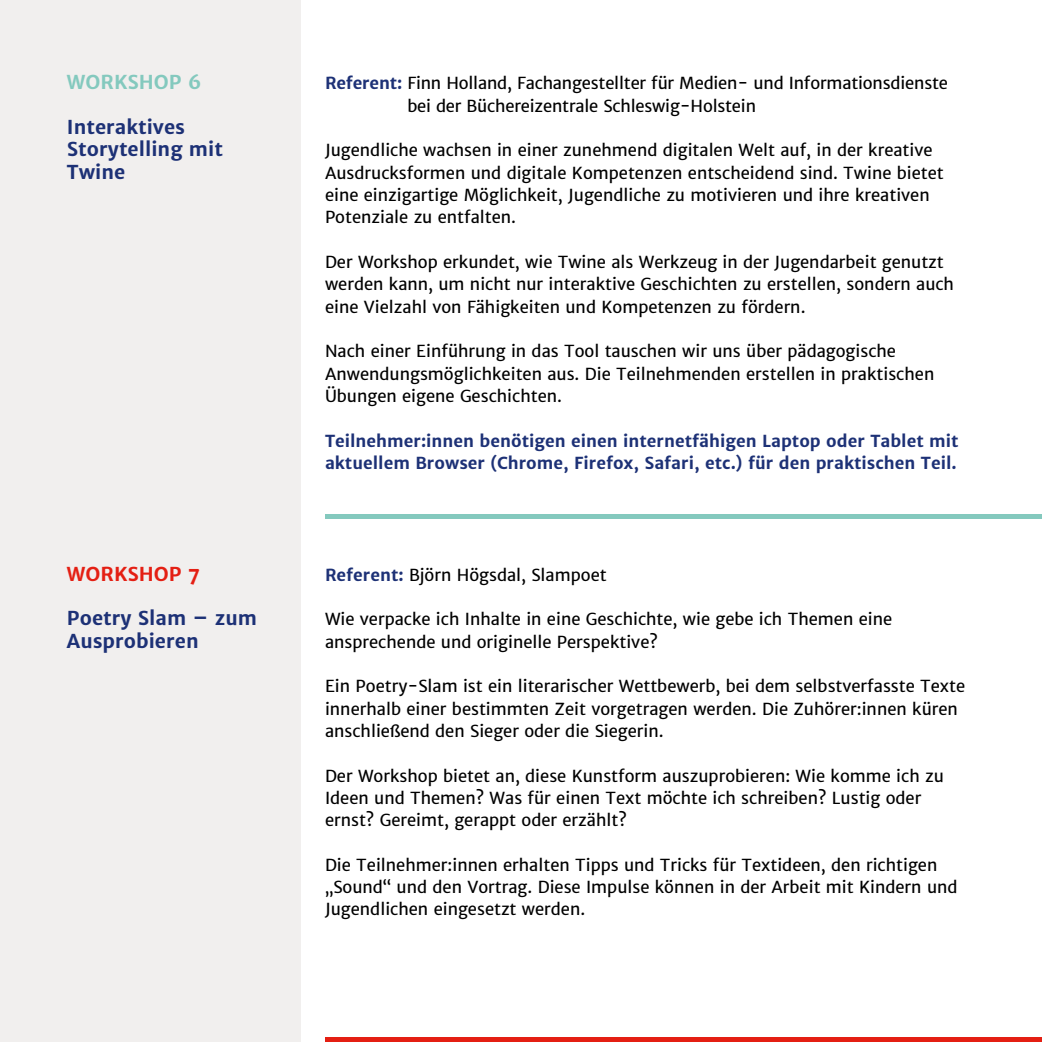
<style>
.page{position:relative;width:1042px;height:1042px;background:#fff}
.page>*{position:absolute;margin:0;border:0;box-sizing:border-box;transform-origin:0 0}
.t1{font:700 19.25px/22.4px "Merriweather Sans";color:#1d3176}
.t2{font:700 19.25px "Merriweather Sans";color:#84c9be}
.t3{font:700 19.25px "Merriweather Sans";color:#e41f13}
.t4{font:16.62px/22.4px "Merriweather Sans";color:#000}
.t5{font:700 16.62px/22.4px "Merriweather Sans";color:#1d3176}
.s1{font-weight:700;color:#1d3176}
</style>
<div class="page">
<div style="left:0;top:0;width:300px;height:1042px;background:#f1efee"></div>
<div style="left:325px;top:513px;width:717px;height:5px;background:#84c9be"></div>
<div style="left:325px;top:1037px;width:717px;height:5px;background:#e41f13"></div>
<p class="t2" style="left:67px;top:70px;width:136px">WORKSHOP 6</p>
<p class="t1" style="left:67px;top:116px;width:157px">Interaktives<br>Storytelling mit<br>Twine</p>
<p class="t3" style="left:67px;top:561px;width:135px">WORKSHOP 7</p>
<p class="t1" style="left:67px;top:607px;width:192px">Poetry Slam – zum<br>Ausprobieren</p>
<p class="t4" style="left:407px;top:72px;width:542px;text-indent:-82px"><span class="s1">Referent:</span> Finn Holland, Fachangestellter für Medien- und Informationsdienste bei der Büchereizentrale Schleswig- Holstein</p>
<p class="t4" style="left:325px;top:139px;width:620px">Jugendliche wachsen in einer zunehmend digitalen Welt auf, in der kreative Ausdrucksformen und digitale Kompetenzen entscheidend sind. Twine bietet eine einzigartige Möglichkeit, Jugendliche zu motivieren und ihre kreativen Potenziale zu entfalten.</p>
<p class="t4" style="left:325px;top:251px;width:630px">Der Workshop erkundet, wie Twine als Werkzeug in der Jugendarbeit genutzt werden kann, um nicht nur interaktive Geschichten zu erstellen, sondern auch eine Vielzahl von Fähigkeiten und Kompetenzen zu fördern.</p>
<p class="t4" style="left:325px;top:340px;width:611px">Nach einer Einführung in das Tool tauschen wir uns über pädagogische<br>Anwendungsmöglichkeiten aus. Die Teilnehmenden erstellen in praktischen<br>Übungen eigene Geschichten.</p>
<p class="t5" style="left:325px;top:429px;width:635px">Teilnehmer:innen benötigen einen internetfähigen Laptop oder Tablet mit aktuellem Browser (Chrome, Firefox, Safari, etc.) für den praktischen Teil.</p>
<p class="t4" style="left:325px;top:563px;width:283px"><span class="s1">Referent:</span> Björn Högsdal, Slampoet</p>
<p class="t4" style="left:325px;top:608px;width:569px">Wie verpacke ich Inhalte in eine Geschichte, wie gebe ich Themen eine ansprechende und originelle Perspektive?</p>
<p class="t4" style="left:325px;top:675px;width:642px">Ein Poetry- Slam ist ein literarischer Wettbewerb, bei dem selbstverfasste Texte innerhalb einer bestimmten Zeit vorgetragen werden. Die Zuhörer:innen küren anschließend den Sieger oder die Siegerin.</p>
<p class="t4" style="left:325px;top:764px;width:620px">Der Workshop bietet an, diese Kunstform auszuprobieren: Wie komme ich zu<br>Ideen und Themen? Was für einen Text möchte ich schreiben? Lustig oder ernst? Gereimt, gerappt oder erzählt?</p>
<p class="t4" style="left:325px;top:853px;width:634px">Die Teilnehmer:innen erhalten Tipps und Tricks für Textideen, den richtigen „Sound“ und den Vortrag. Diese Impulse können in der Arbeit mit Kindern und<br>Jugendlichen eingesetzt werden.</p>
</div>
